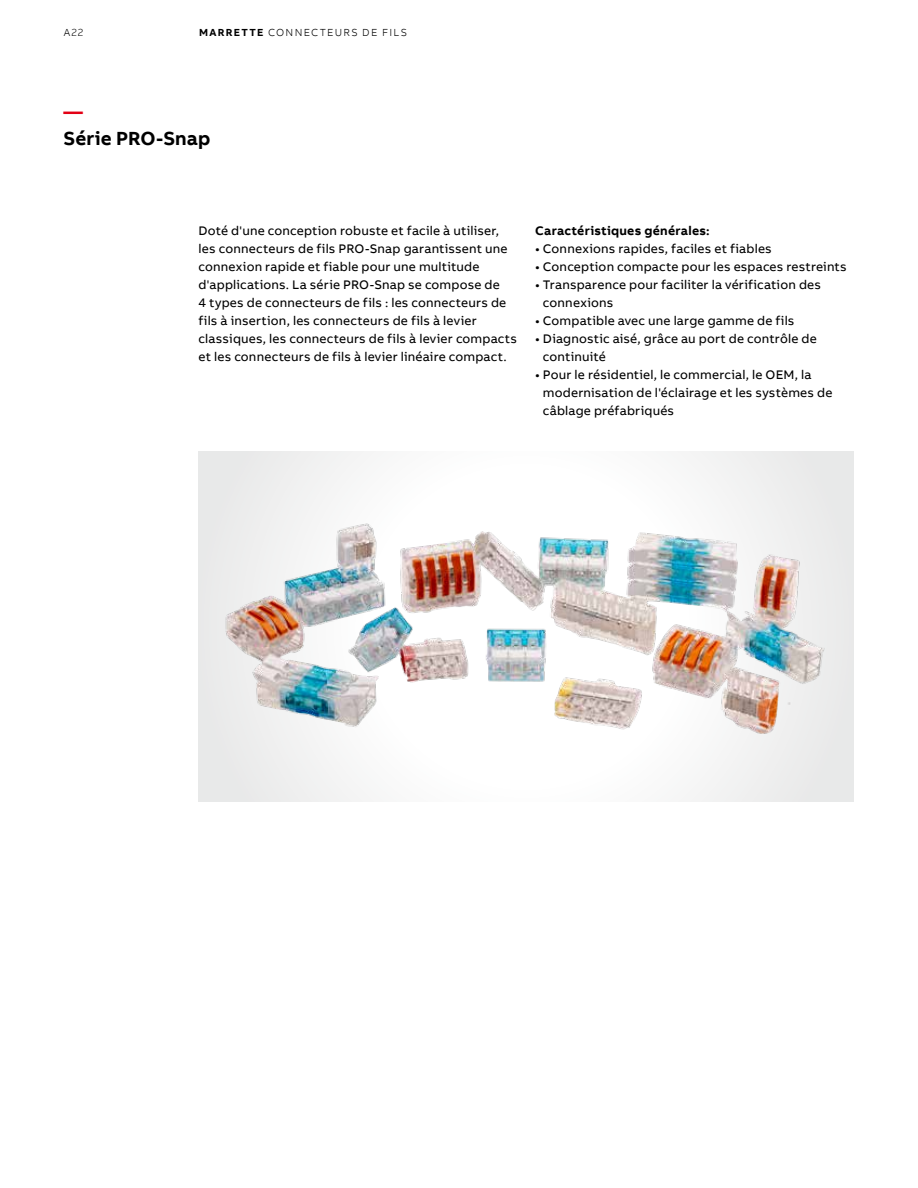
<style>
.page{position:relative;width:918px;height:1188px;background:#fff}
.page>*{position:absolute;margin:0;border:0;box-sizing:border-box;transform-origin:0 0}
.t1{font:700 19.5px "AB Bvoice";letter-spacing:.005em;color:#000}
.t2{font:700 19.5px "AB Bvoice";color:#e30015}
.t3{font:12.75px/18px "AB Bvoice";letter-spacing:.015em;color:#000}
.t4{font:700 12.75px "AB Bvoice";letter-spacing:.02em;color:#000}
.t5{font:300 10.5px "AB Bvoice";letter-spacing:.12em;color:#000}
.s1{font-weight:700}
</style>
<div class="page">
<div style="left:198px;top:451px;width:656px;height:350px;background:#f4f4f4"></div>
<img style="left:222px;top:493px;width:622px;height:267px">
<p class="t5" style="left:64px;top:26px;width:21px">A22</p>
<p class="t5" style="left:199px;top:26px;width:209px"><span class="s1">MARRETTE</span> CONNECTEURS DE FILS</p>
<h1 class="t2" style="left:64px;top:99px;width:21px">—</h1>
<h1 class="t1" style="left:64px;top:126px;width:148px">Série PRO-Snap</h1>
<p class="t3" style="left:199px;top:222px;width:320px">Doté d'une conception robuste et facile à utiliser, les connecteurs de fils PRO-Snap garantissent une connexion rapide et fiable pour une multitude d'applications. La série PRO-Snap se compose de<br>4 types de connecteurs de fils : les connecteurs de fils à insertion, les connecteurs de fils à levier classiques, les connecteurs de fils à levier compacts et les connecteurs de fils à levier linéaire compact.</p>
<p class="t4" style="left:535px;top:222px;width:176px">Caractéristiques générales:</p>
<p class="t3" style="left:535px;top:240px;width:238px">• Connexions rapides, faciles et fiables</p>
<p class="t3" style="left:535px;top:258px;width:313px">• Conception compacte pour les espaces restreints</p>
<p class="t3" style="left:543px;top:276px;width:280px;text-indent:-8px">• Transparence pour faciliter la vérification des connexions</p>
<p class="t3" style="left:535px;top:312px;width:261px">• Compatible avec une large gamme de fils</p>
<p class="t3" style="left:543px;top:330px;width:275px;text-indent:-8px">• Diagnostic aisé, grâce au port de contrôle de continuité</p>
<p class="t3" style="left:543px;top:366px;width:291px;text-indent:-8px">• Pour le résidentiel, le commercial, le OEM, la modernisation de l'éclairage et les systèmes de câblage préfabriqués</p>
</div>
